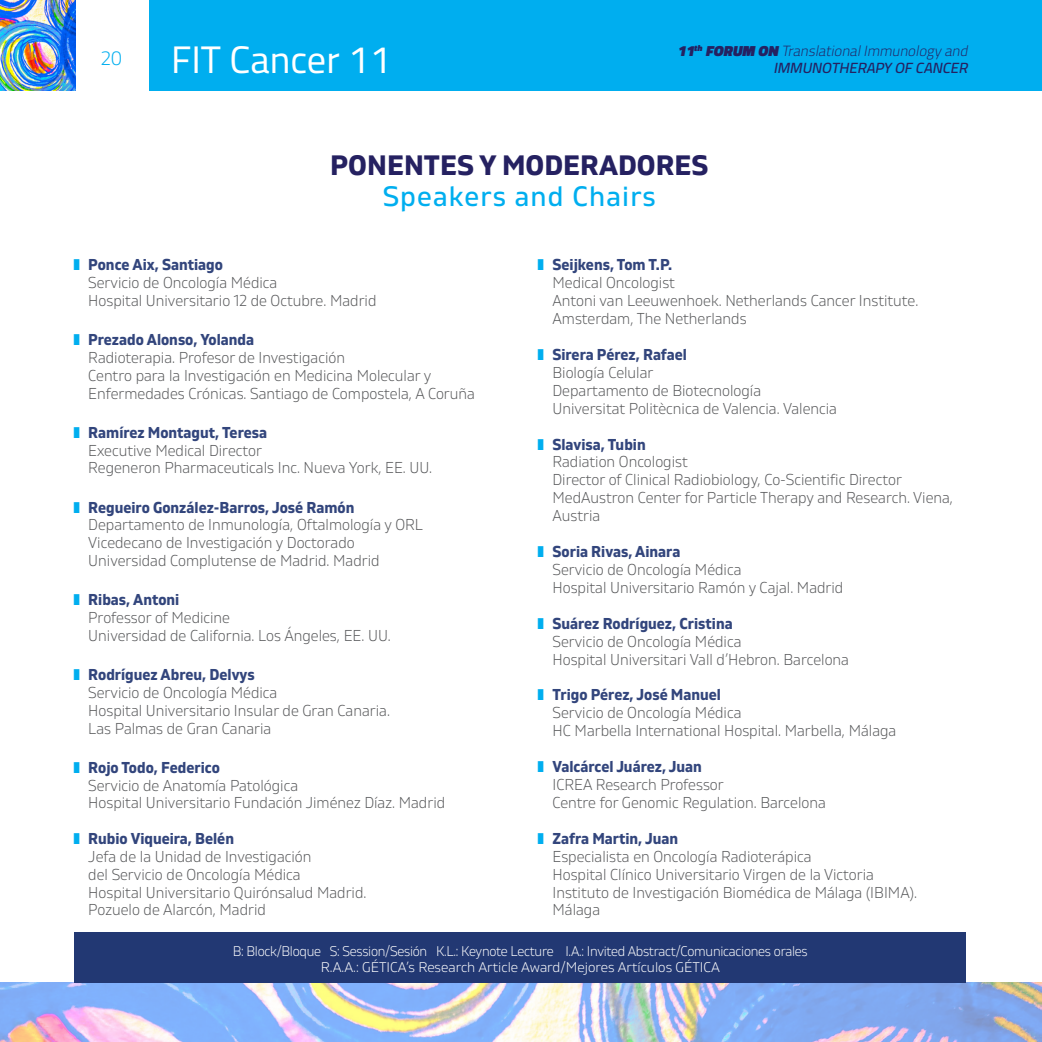
<style>
.page{position:relative;width:1042px;height:1042px;background:#fff}
.page>*{position:absolute;margin:0;border:0;box-sizing:border-box;transform-origin:0 0}
.t1{font:38.32px "Cairo";color:#fff}
.t2{font:700 28px/30.8px "Gilam";color:#252161;text-align:center}
.t3{font:300 19.25px "Gilam";color:#00aeef}
.CAR{font:300 15.75px/17.8px "Gilam";color:#57585a;scale:.95 1}
.t4{font:700 15.75px "Gilam";color:#32457c;scale:.95 1}
.t5{font:italic 14.7px/17.7px "Cairo";color:#252161;text-align:right}
.t6{font:300 14px/15.8px "Gilam";letter-spacing:-.02em;color:#fff;text-align:center;scale:.95 1}
.s1{font-weight:300}
.s2{font-weight:400;color:#00aeef}
.s3{color:#00aeef}
</style>
<div class="page">
<img style="left:0;top:982px;width:1042px;height:60px">
<div style="left:0;top:0;width:1042px;height:90px;background:#00aeef"></div>
<div style="left:74px;top:0;width:75px;height:90px;background:#fff"></div>
<img style="left:0;top:0;width:75px;height:90px">
<div style="left:74px;top:932px;width:892px;height:50px;background:#223873"></div>
<p class="t3" style="left:101px;top:44px;width:23px">20</p>
<h1 class="t1" style="left:171px;top:32px;width:221px">FIT Cancer 11</h1>
<p class="t5" style="left:677px;top:42px;width:295px">11<sup>th</sup> FORUM ON <span class="s1">TranslationalImmunologyand<br></span>IMMUNOTHERAPY OF CANCER</p>
<p class="t2" style="left:330px;top:149px;width:380px">PONENTES Y MODERADORES<br><span class="s2">Speakers and Chairs</span></p>
<p class="t4" style="left:73px;top:253px;width:159px"><span class="s3">❚</span> Ponce Aix, Santiago</p>
<p class="CAR" style="left:88px;top:273px;width:200px">Servicio de Oncología Médica</p>
<p class="CAR" style="left:88px;top:291px;width:305px">Hospital Universitario 12 de Octubre. Madrid</p>
<p class="t4" style="left:73px;top:328px;width:192px"><span class="s3">❚</span> Prezado Alonso, Yolanda</p>
<p class="CAR" style="left:88px;top:348px;width:272px">Radioterapia. Profesor de Investigación</p>
<p class="CAR" style="left:88px;top:366px;width:408px">Centro para la Investigación en Medicina Molecular y<br>Enfermedades Crónicas. Santiago de Compostela, A Coruña</p>
<p class="t4" style="left:73px;top:421px;width:205px"><span class="s3">❚</span> Ramírez Montagut, Teresa</p>
<p class="CAR" style="left:88px;top:440px;width:184px">Executive Medical Director</p>
<p class="CAR" style="left:88px;top:458px;width:363px">Regeneron Pharmaceuticals Inc. Nueva York, EE. UU.</p>
<p class="t4" style="left:73px;top:495px;width:297px"><span class="s3">❚</span> Regueiro González-Barros, José Ramón</p>
<p class="CAR" style="left:88px;top:515px;width:354px">Departamento de Inmunología, Oftalmología y ORL</p>
<p class="CAR" style="left:88px;top:533px;width:282px">Vicedecano de Investigación y Doctorado</p>
<p class="CAR" style="left:88px;top:551px;width:308px">Universidad Complutense de Madrid. Madrid</p>
<p class="t4" style="left:73px;top:588px;width:113px"><span class="s3">❚</span> Ribas, Antoni</p>
<p class="CAR" style="left:88px;top:608px;width:151px">Professor of Medicine</p>
<p class="CAR" style="left:88px;top:626px;width:320px">Universidad de California. Los Ángeles, EE. UU.</p>
<p class="t4" style="left:73px;top:663px;width:192px"><span class="s3">❚</span> Rodríguez Abreu, Delvys</p>
<p class="CAR" style="left:88px;top:683px;width:200px">Servicio de Oncología Médica</p>
<p class="CAR" style="left:88px;top:700px;width:319px">Hospital Universitario Insular de Gran Canaria.<br>Las Palmas de Gran Canaria</p>
<p class="t4" style="left:73px;top:755px;width:156px"><span class="s3">❚</span> Rojo Todo, Federico</p>
<p class="CAR" style="left:88px;top:775px;width:222px">Servicio de Anatomía Patológica</p>
<p class="CAR" style="left:88px;top:793px;width:377px">Hospital Universitario Fundación Jiménez Díaz. Madrid</p>
<p class="t4" style="left:73px;top:827px;width:171px"><span class="s3">❚</span> Rubio Viqueira, Belén</p>
<p class="CAR" style="left:88px;top:847px;width:236px">Jefa de la Unidad de Investigación del Servicio de Oncología Médica</p>
<p class="CAR" style="left:88px;top:882px;width:294px">Hospital Universitario Quirónsalud Madrid.<br>Pozuelo de Alarcón, Madrid</p>
<p class="t4" style="left:537px;top:253px;width:143px"><span class="s3">❚</span> Seijkens, Tom T.P.</p>
<p class="CAR" style="left:552px;top:273px;width:130px">Medical Oncologist</p>
<p class="CAR" style="left:552px;top:291px;width:386px">Antoni van Leeuwenhoek. Netherlands Cancer Institute.<br>Amsterdam, The Netherlands</p>
<p class="t4" style="left:537px;top:343px;width:159px"><span class="s3">❚</span> Sirera Pérez, Rafael</p>
<p class="CAR" style="left:552px;top:363px;width:108px">Biología Celular</p>
<p class="CAR" style="left:552px;top:380px;width:221px">Departamento de Biotecnología</p>
<p class="CAR" style="left:552px;top:398px;width:301px">Universitat Politècnica de Valencia. Valencia</p>
<p class="t4" style="left:537px;top:432px;width:115px"><span class="s3">❚</span> Slavisa, Tubin</p>
<p class="CAR" style="left:552px;top:452px;width:144px">Radiation Oncologist</p>
<p class="CAR" style="left:552px;top:470px;width:369px">Director of Clinical Radiobiology, Co-Scientific Director</p>
<p class="CAR" style="left:552px;top:488px;width:423px">MedAustron Center for Particle Therapy and Research. Viena,<br>Austria</p>
<p class="t4" style="left:537px;top:540px;width:152px"><span class="s3">❚</span> Soria Rivas, Ainara</p>
<p class="CAR" style="left:552px;top:560px;width:200px">Servicio de Oncología Médica</p>
<p class="CAR" style="left:552px;top:578px;width:308px">Hospital Universitario Ramón y Cajal. Madrid</p>
<p class="t4" style="left:537px;top:611px;width:207px"><span class="s3">❚</span> Suárez Rodríguez, Cristina</p>
<p class="CAR" style="left:552px;top:631px;width:200px">Servicio de Oncología Médica</p>
<p class="CAR" style="left:552px;top:649px;width:314px">Hospital Universitari Vall d’Hebron. Barcelona</p>
<p class="t4" style="left:537px;top:683px;width:194px"><span class="s3">❚</span> Trigo Pérez, José Manuel</p>
<p class="CAR" style="left:552px;top:703px;width:200px">Servicio de Oncología Médica</p>
<p class="CAR" style="left:552px;top:721px;width:363px">HC Marbella International Hospital. Marbella, Málaga</p>
<p class="t4" style="left:537px;top:755px;width:174px"><span class="s3">❚</span> Valcárcel Juárez, Juan</p>
<p class="CAR" style="left:552px;top:775px;width:182px">ICREA Research Professor</p>
<p class="CAR" style="left:552px;top:793px;width:289px">Centre for Genomic Regulation. Barcelona</p>
<p class="t4" style="left:537px;top:826px;width:149px"><span class="s3">❚</span> Zafra Martin, Juan</p>
<p class="CAR" style="left:552px;top:846px;width:274px">Especialista en Oncología Radioterápica</p>
<p class="CAR" style="left:552px;top:864px;width:340px">Hospital Clínico Universitario Virgen de la Victoria</p>
<p class="CAR" style="left:552px;top:882px;width:385px">Instituto de Investigación Biomédica de Málaga (IBIMA).<br>Málaga</p>
<p class="t6" style="left:233px;top:942px;width:607px">B: Block/Bloque S: Session/Sesión K.L.: Keynote Lecture I.A.: Invited Abstract/Comunicaciones orales<br>R.A.A.: GÉTICA’s Research Article Award/Mejores Artículos GÉTICA</p>
</div>
